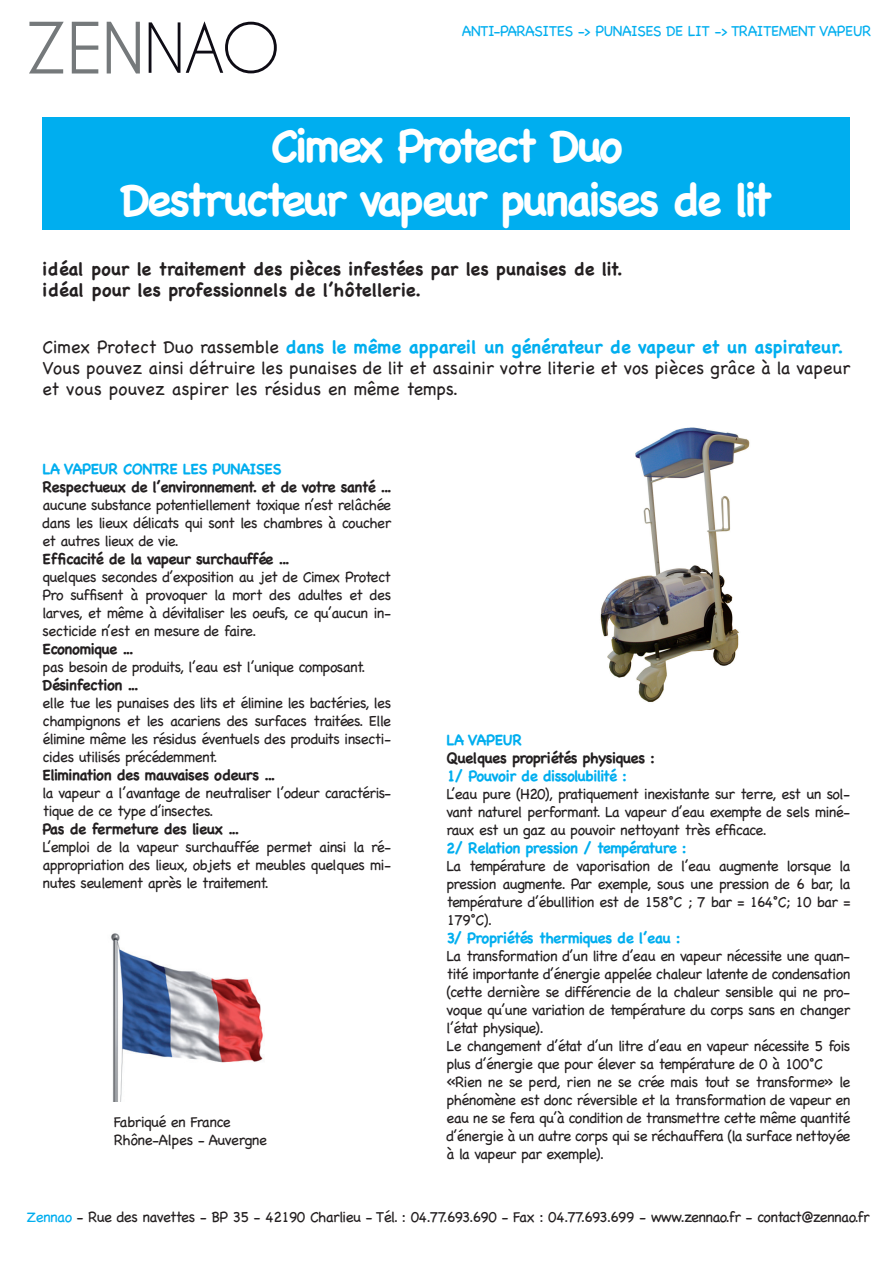
<style>
.page{position:relative;width:893px;height:1263px;background:#fff}
.page>*{position:absolute;margin:0;border:0;box-sizing:border-box;transform-origin:0 0}
.t1{font:700 45px/54px "Chalkboard SE";letter-spacing:-.06em;color:#fff;text-align:center}
.t2{font:300 18px/21px "Chalkboard SE";color:#231f20}
.t3{font:700 18px/21.6px "Chalkboard SE";color:#231f20}
.t4{font:300 15px/18px "Chalkboard SE";letter-spacing:-.04em;color:#231f20;text-align:justify}
.t5{font:700 15px "Chalkboard SE";letter-spacing:-.04em;color:#231f20}
.t6{font:700 15px "Chalkboard SE";letter-spacing:-.04em;color:#00aeef}
.t7{font:300 15px "Chalkboard SE";letter-spacing:-.04em;color:#00aeef}
.s1{font-weight:700;color:#00aeef}
.s2{color:#00aeef}
</style>
<div class="page">
<svg style="left:29px;top:22px;width:35px;height:51px"></svg>
<svg style="left:72px;top:22px;width:26px;height:52px"></svg>
<svg style="left:107px;top:22px;width:33px;height:51px"></svg>
<svg style="left:149px;top:22px;width:31px;height:51px"></svg>
<svg style="left:186px;top:21px;width:91px;height:52px"></svg>
<div style="left:43px;top:117px;width:807px;height:113px;background:#00aeef"></div>
<img style="left:600px;top:427px;width:150px;height:275px">
<img style="left:111px;top:933px;width:152px;height:168px">
<p class="t7" style="left:462px;top:18px;width:411px">ANTI-PARASITES -&gt; PUNAISES DE LIT -&gt; TRAITEMENT VAPEUR</p>
<h1 class="t1" style="left:120px;top:119px;width:654px">Cimex Protect Duo<br>Destructeur vapeur punaises de lit</h1>
<p class="t3" style="left:43px;top:258px;width:582px">idéal pour le traitement des pièces infestées par les punaises de lit. idéal pour les professionnels de l’hôtellerie.</p>
<p class="t2" style="left:43px;top:335px;width:809px">Cimex Protect Duo rassemble <span class="s1">dans le même appareil un générateur de vapeur et un aspirateur.<br></span>Vous pouvez ainsi détruire les punaises de lit et assainir votre literie et vos pièces grâce à la vapeur et vous pouvez aspirer les résidus en même temps.</p>
<p class="t6" style="left:43px;top:460px;width:240px">LA VAPEUR CONTRE LES PUNAISES</p>
<p class="t5" style="left:43px;top:478px;width:351px">Respectueux de l’environnement. et de votre santé ...</p>
<p class="t4" style="left:43px;top:495px;width:350px">aucune substance potentiellement toxique n’est relâchée dans les lieux délicats qui sont les chambres à coucher et autres lieux de vie.</p>
<p class="t5" style="left:43px;top:550px;width:249px">Efficacité de la vapeur surchauffée ...</p>
<p class="t4" style="left:43px;top:567px;width:350px">quelques secondes d’exposition au jet de Cimex Protect Pro suffisent à provoquer la mort des adultes et des larves, et même à dévitaliser les oeufs, ce qu’aucun in&shy;secticide n’est en mesure de faire.</p>
<p class="t5" style="left:43px;top:640px;width:93px">Economique ...</p>
<p class="t4" style="left:43px;top:657px;width:325px">pas besoin de produits, l’eau est l’unique composant.</p>
<p class="t5" style="left:43px;top:676px;width:98px">Désinfection ...</p>
<p class="t4" style="left:43px;top:693px;width:350px">elle tue les punaises des lits et élimine les bactéries, les champignons et les acariens des surfaces traitées. Elle élimine même les résidus éventuels des produits insecti&shy;cides utilisés précédemment.</p>
<p class="t5" style="left:43px;top:766px;width:235px">Elimination des mauvaises odeurs ...</p>
<p class="t4" style="left:43px;top:783px;width:350px">la vapeur a l’avantage de neutraliser l’odeur caractéris&shy;tique de ce type d’insectes.</p>
<p class="t5" style="left:43px;top:820px;width:199px">Pas de fermeture des lieux ...</p>
<p class="t4" style="left:43px;top:837px;width:350px">L’emploi de la vapeur surchauffée permet ainsi la ré&shy;appropriation des lieux, objets et meubles quelques mi&shy;nutes seulement après le traitement.</p>
<p class="t4" style="left:114px;top:1112px;width:155px">Fabriqué en France<br>Rhône-Alpes - Auvergne</p>
<p class="t6" style="left:446px;top:731px;width:77px">LA VAPEUR</p>
<p class="t5" style="left:446px;top:749px;width:210px">Quelques propriétés physiques :</p>
<p class="t6" style="left:446px;top:767px;width:182px">1/ Pouvoir de dissolubilité :</p>
<p class="t4" style="left:446px;top:784px;width:405px">L’eau pure (H20), pratiquement inexistante sur terre, est un sol&shy;vant naturel performant. La vapeur d’eau exempte de sels miné&shy;raux est un gaz au pouvoir nettoyant très efficace.</p>
<p class="t6" style="left:446px;top:839px;width:242px">2/ Relation pression / température :</p>
<p class="t4" style="left:446px;top:856px;width:405px">La température de vaporisation de l’eau augmente lorsque la pression augmente. Par exemple, sous une pression de 6 bar, la température d’ébullition est de 158°C ; 7 bar = 164°C; 10 bar = 179°C).</p>
<p class="t6" style="left:446px;top:929px;width:236px">3/ Propriétés thermiques de l’eau :</p>
<p class="t4" style="left:446px;top:946px;width:405px;text-align:left">La transformation d’un litre d’eau en vapeur nécessite une quan&shy;tité importante d’énergie appelée chaleur latente de condensation (cette dernière se différencie de la chaleur sensible qui ne pro&shy;voque qu’une variation de température du corps sans en changer l’état physique).<br>Le changement d’état d’un litre d’eau en vapeur nécessite 5 fois plus d’énergie que pour élever sa température de 0 à 100°C «Rien ne se perd, rien ne se crée mais tout se transforme» le phénomène est donc réversible et la transformation de vapeur en eau ne se fera qu’à condition de transmettre cette même quantité d’énergie à un autre corps qui se réchauffera (la surface nettoyée à la vapeur par exemple).</p>
<p class="t4" style="left:26px;top:1206px;width:845px"><span class="s2">Zennao</span> - Rue des navettes - BP 35 - 42190 Charlieu - Tél. : 04.77.693.690 - Fax : 04.77.693.699 - www.zennao.fr - contact@zennao.fr</p>
</div>
